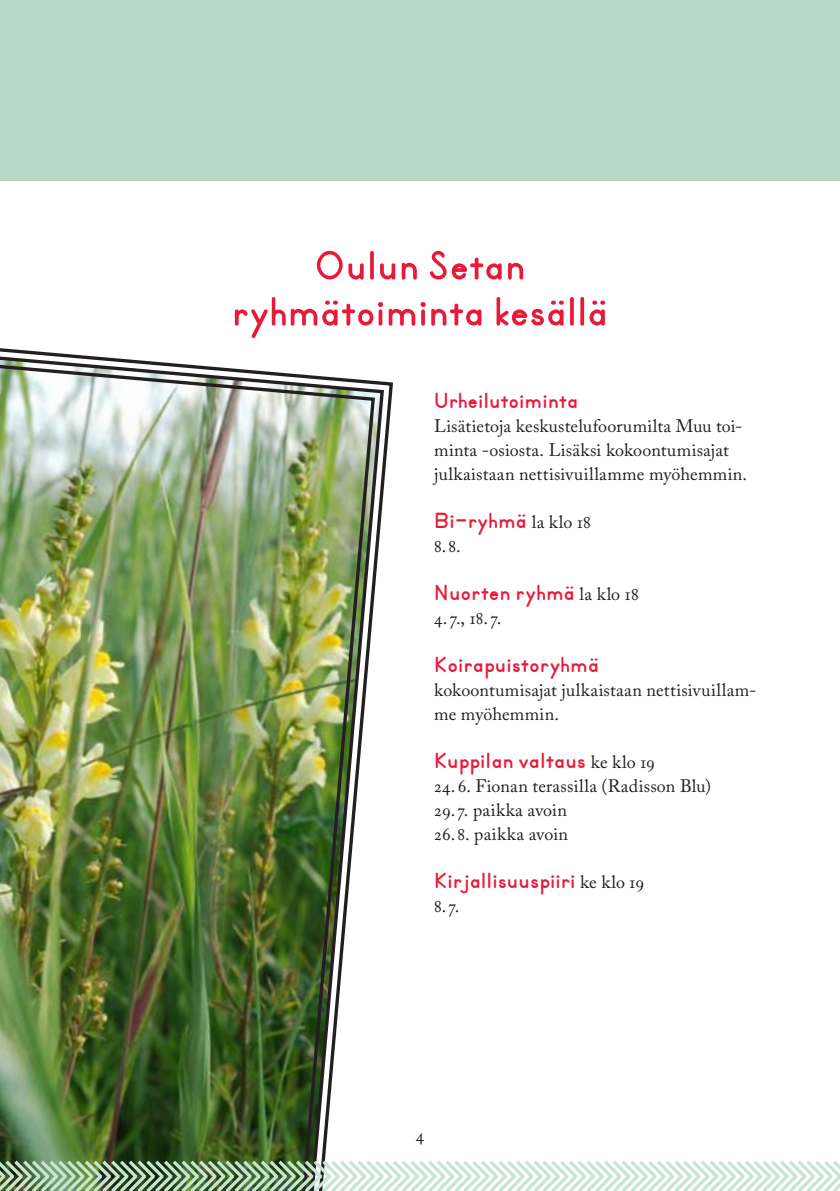
<style>
.page{position:relative;width:840px;height:1191px;background:#fff}
.page>*{position:absolute;margin:0;border:0;box-sizing:border-box;transform-origin:0 0}
.t1{font:700 52px/46px "Primer Print";color:#e71b39;text-align:center}
.t2{font:700 28px "Primer Print";color:#e71b39}
.t3{font:18px/24px "Adobe Caslon Pro";letter-spacing:.015em;color:#231f20}
.s1{font-family:"Adobe Caslon Pro";font-weight:400;font-size:18px;color:#231f20}
</style>
<div class="page">
<img style="left:0;top:348px;width:376px;height:809px">
<div style="left:0;top:0;width:839px;height:181px;background:#b9d8c6"></div>
<svg style="left:0;top:1157px;width:839px;height:34px"></svg>
<h1 class="t1" style="left:231px;top:244px;width:378px">Oulun Setan ryhmätoiminta kesällä</h1>
<h2 class="t2" style="left:434px;top:388px;width:146px">Urheilutoiminta</h2>
<p class="t3" style="left:434px;top:414px;width:314px">Lisätietoja keskustelufoorumilta Muu toi&shy;minta -osiosta. Lisäksi kokoontumisajat julkaistaan nettisivuillamme myöhemmin.</p>
<h2 class="t2" style="left:434px;top:508px;width:158px">Bi-ryhmä <span class="s1">la klo 18</span></h2>
<p class="t3" style="left:434px;top:534px;width:28px">8. 8.</p>
<h2 class="t2" style="left:434px;top:580px;width:206px">Nuorten ryhmä <span class="s1">la klo 18</span></h2>
<p class="t3" style="left:434px;top:606px;width:69px">4. 7., 18. 7.</p>
<h2 class="t2" style="left:434px;top:652px;width:166px">Koirapuistoryhmä</h2>
<p class="t3" style="left:434px;top:678px;width:323px">kokoontumisajat julkaistaan nettisivuillam&shy;me myöhemmin.</p>
<h2 class="t2" style="left:434px;top:748px;width:222px">Kuppilan valtaus <span class="s1">ke klo 19</span></h2>
<p class="t3" style="left:434px;top:774px;width:278px">24. 6. Fionan terassilla (Radisson Blu)</p>
<p class="t3" style="left:434px;top:798px;width:134px">29. 7. paikka avoin</p>
<p class="t3" style="left:434px;top:822px;width:135px">26. 8. paikka avoin</p>
<h2 class="t2" style="left:434px;top:868px;width:211px">Kirjallisuuspiiri <span class="s1">ke klo 19</span></h2>
<p class="t3" style="left:434px;top:894px;width:27px">8. 7.</p>
<p class="t3" style="left:415px;top:1123px;width:10px">4</p>
</div>
